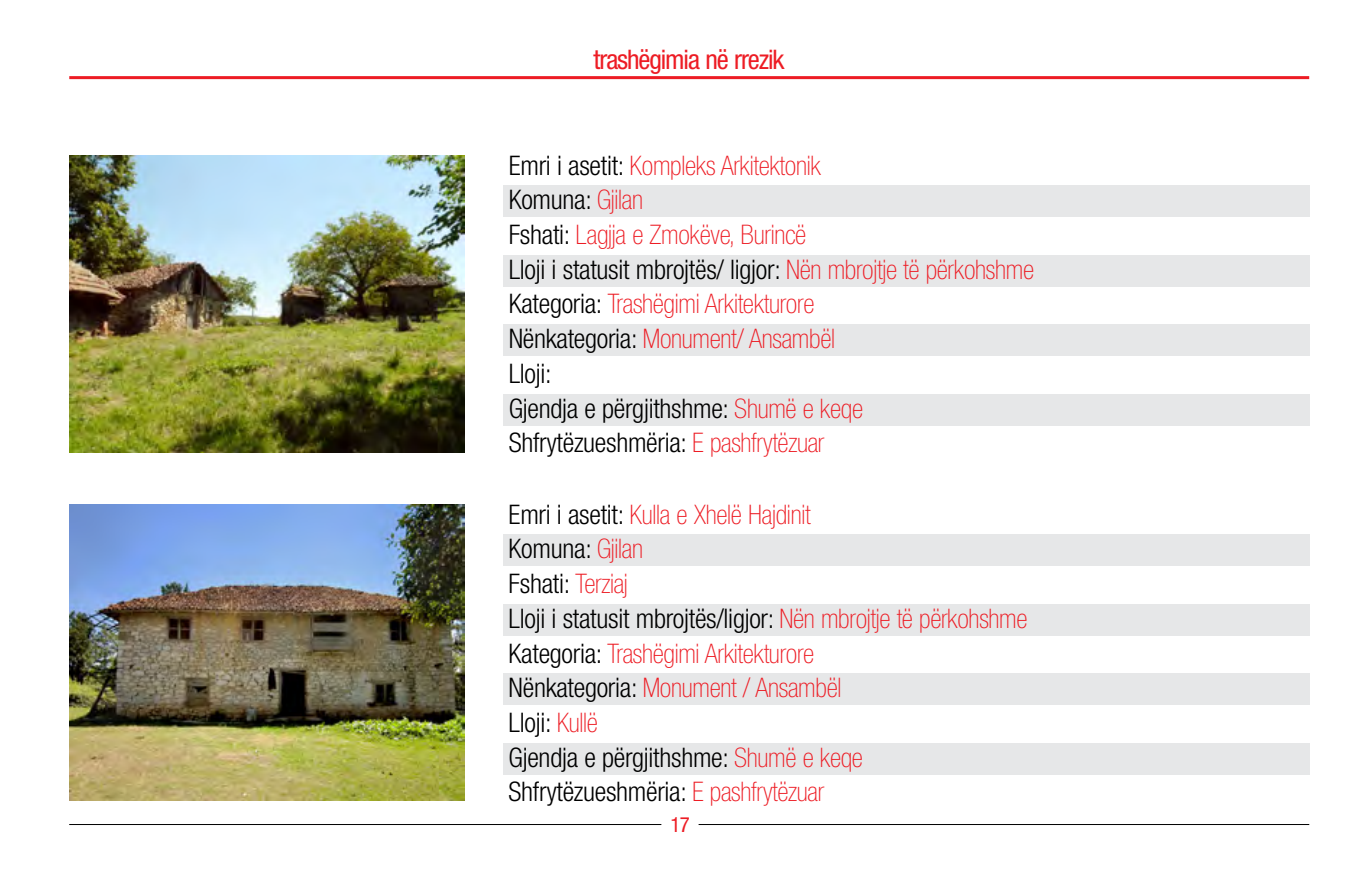
<style>
.page{position:relative;width:1361px;height:893px;background:#fff}
.page>*{position:absolute;margin:0;border:0;box-sizing:border-box;transform-origin:0 0}
.t1{font:100 condensed 27px/34.8px "Helvetica Neue LT Std";letter-spacing:-.01em;color:#ed1c24}
.t2{font:300 condensed 27px/34.8px "Helvetica Neue LT Std";letter-spacing:-.01em;color:#000}
.t3{font:condensed 27px "Helvetica Neue LT Std";letter-spacing:-.04em;color:#ed1c24}
.t4{font:condensed 21px "Helvetica Neue LT Std";color:#ed1c24}
.s1{font-weight:300;color:#000}
.s2{font-weight:100;color:#ed1c24}
</style>
<div class="page">
<div style="left:503px;top:394px;width:806px;height:32px;background:#e6e7e8"></div>
<div style="left:503px;top:324px;width:806px;height:32px;background:#e6e7e8"></div>
<div style="left:503px;top:185px;width:806px;height:31px;background:#e6e7e8"></div>
<div style="left:503px;top:255px;width:806px;height:32px;background:#e6e7e8"></div>
<hr style="left:69px;top:76px;width:1240px;height:3px;background:#ed1c24">
<div style="left:503px;top:743px;width:806px;height:32px;background:#e6e7e8"></div>
<div style="left:503px;top:673px;width:806px;height:32px;background:#e6e7e8"></div>
<div style="left:503px;top:534px;width:806px;height:32px;background:#e6e7e8"></div>
<div style="left:503px;top:604px;width:806px;height:32px;background:#e6e7e8"></div>
<img style="left:69px;top:155px;width:396px;height:297px">
<img style="left:69px;top:504px;width:395px;height:297px">
<hr style="left:69px;top:824px;width:592px;height:1px;background:#000">
<hr style="left:698px;top:824px;width:611px;height:1px;background:#000">
<p class="t3" style="left:593px;top:49px;width:192px">trashëgimia në rrezik</p>
<p class="t1" style="left:509px;top:151px;width:527px"><span class="s1">Emri i asetit:</span> Kompleks Arkitektonik<br><span class="s1">Komuna:</span> Gjilan<br><span class="s1">Fshati:</span> Lagjja e Zmokëve, Burincë<br><span class="s1">Lloji i statusit mbrojtës/ ligjor:</span> Nën mbrojtje të përkohshme <span class="s1">Kategoria:</span> Trashëgimi Arkitekturore<br><span class="s1">Nënkategoria:</span> Monument/ Ansambël<br><span class="s1">Lloji:<br>Gjendja e përgjithshme:</span> Shumë e keqe <span class="s1">Shfrytëzueshmëria:</span> E pashfrytëzuar</p>
<p class="t2" style="left:508px;top:501px;width:520px">Emri i asetit: <span class="s2">Kulla e Xhelë Hajdinit<br></span>Komuna: <span class="s2">Gjilan<br></span>Fshati: <span class="s2">Terziaj<br></span>Lloji i statusit mbrojtës/ligjor: <span class="s2">Nën mbrojtje të përkohshme<br></span>Kategoria: <span class="s2">Trashëgimi Arkitekturore<br></span>Nënkategoria: <span class="s2">Monument / Ansambël<br></span>Lloji: <span class="s2">Kullë<br></span>Gjendja e përgjithshme: <span class="s2">Shumë e keqe<br></span>Shfrytëzueshmëria: <span class="s2">E pashfrytëzuar</span></p>
<p class="t4" style="left:670px;top:817px;width:21px">17</p>
</div>
